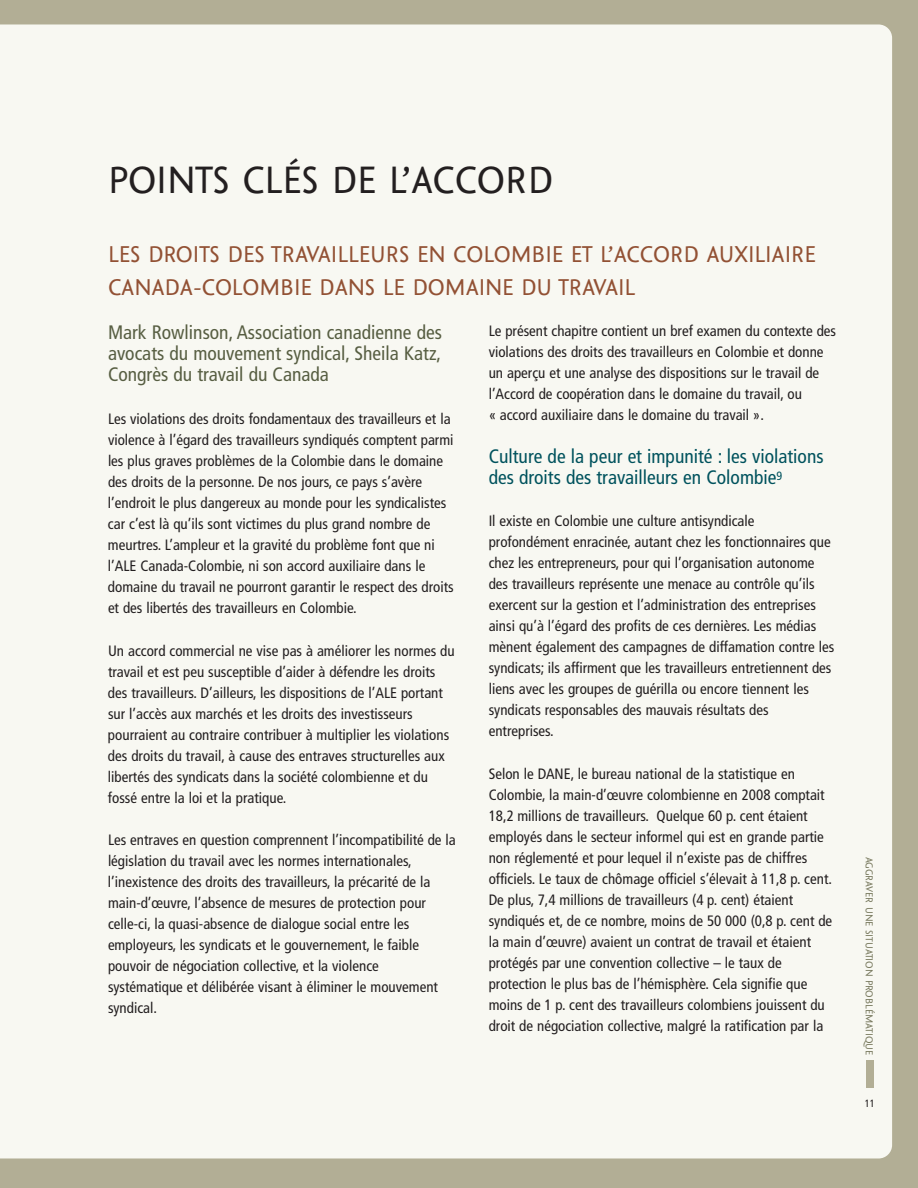
<style>
.page{position:relative;width:918px;height:1188px;background:#b2ae95}
.page>*{position:absolute;margin:0;border:0;box-sizing:border-box;transform-origin:0 0}
.t1{font:45px "Coeval Expert";color:#231f20}
.t2{font:27px/33px "Coeval Expert";color:#925134}
.t3{font:condensed 19.5px/21px "Frutiger";color:#575e42;text-align:justify}
.t4{font:condensed 19.5px/21px "Frutiger";color:#00525d}
.t5{font:condensed 15px/21px "Frutiger";color:#231f20}
.t6{font:12px "Coeval Expert";color:#797a5f}
.t7{font:condensed 10.5px "Frutiger";color:#231f20}
</style>
<div class="page">
<div style="left:0;top:24px;width:892px;height:1134px;background:#f8f8f2"></div>
<div style="left:866px;top:1060px;width:8px;height:28px;background:#b2ae95"></div>
<h1 class="t1" style="left:108px;top:152px;width:447px">POINTS CLÉS DE L’ACCORD</h1>
<h2 class="t2" style="left:108px;top:236px;width:709px">LES DROITS DES TRAVAILLEURS EN COLOMBIE ET L’ACCORD AUXILIAIRE<br>CANADA-COLOMBIE DANS LE DOMAINE DU TRAVAIL</h2>
<p class="t5" style="left:489px;top:321px;width:349px">Le présent chapitre contient un bref examen du contexte des violations des droits des travailleurs en Colombie et donne un aperçu et une analyse des dispositions sur le travail de l’Accord de coopération dans le domaine du travail, ou<br>« accord auxiliaire dans le domaine du travail ».</p>
<h3 class="t4" style="left:489px;top:447px;width:336px">Culture de la peur et impunité : les violations des droits des travailleurs en Colombie<sup>9</sup></h3>
<p class="t5" style="left:489px;top:512px;width:347px">Il existe en Colombie une culture antisyndicale profondément enracinée, autant chez les fonctionnaires que chez les entrepreneurs, pour qui l’organisation autonome des travailleurs représente une menace au contrôle qu’ils exercent sur la gestion et l’administration des entreprises ainsi qu’à l’égard des profits de ces dernières. Les médias mènent également des campagnes de diffamation contre les syndicats; ils affirment que les travailleurs entretiennent des liens avec les groupes de guérilla ou encore tiennent les syndicats responsables des mauvais résultats des entreprises.</p>
<p class="t5" style="left:489px;top:764px;width:345px">Selon le DANE, le bureau national de la statistique en Colombie, la main-d’œuvre colombienne en 2008 comptait 18,2 millions de travailleurs. Quelque 60 p. cent étaient employés dans le secteur informel qui est en grande partie non réglementé et pour lequel il n’existe pas de chiffres officiels. Le taux de chômage officiel s’élevait à 11,8 p. cent.<br>De plus, 7,4 millions de travailleurs (4 p. cent) étaient syndiqués et, de ce nombre, moins de 50 000 (0,8 p. cent de la main d’œuvre) avaient un contrat de travail et étaient protégés par une convention collective – le taux de protection le plus bas de l’hémisphère. Cela signifie que moins de 1 p. cent des travailleurs colombiens jouissent du droit de négociation collective, malgré la ratification par la</p>
<h3 class="t3" style="left:108px;top:324px;width:335px">Mark Rowlinson, Association canadienne des avocats du mouvement syndical, Sheila Katz, Congrès du travail du Canada</h3>
<p class="t5" style="left:108px;top:409px;width:347px">Les violations des droits fondamentaux des travailleurs et la violence à l’égard des travailleurs syndiqués comptent parmi les plus graves problèmes de la Colombie dans le domaine des droits de la personne. De nos jours, ce pays s’avère l’endroit le plus dangereux au monde pour les syndicalistes car c’est là qu’ils sont victimes du plus grand nombre de meurtres. L’ampleur et la gravité du problème font que ni l’ALE Canada-Colombie, ni son accord auxiliaire dans le domaine du travail ne pourront garantir le respect des droits et des libertés des travailleurs en Colombie.</p>
<p class="t5" style="left:108px;top:641px;width:348px">Un accord commercial ne vise pas à améliorer les normes du travail et est peu susceptible d’aider à défendre les droits des travailleurs. D’ailleurs, les dispositions de l’ALE portant sur l’accès aux marchés et les droits des investisseurs pourraient au contraire contribuer à multiplier les violations des droits du travail, à cause des entraves structurelles aux libertés des syndicats dans la société colombienne et du fossé entre la loi et la pratique.</p>
<p class="t5" style="left:108px;top:831px;width:349px">Les entraves en question comprennent l’incompatibilité de la législation du travail avec les normes internationales, l’inexistence des droits des travailleurs, la précarité de la main-d’œuvre, l’absence de mesures de protection pour celle-ci, la quasi-absence de dialogue social entre les employeurs, les syndicats et le gouvernement, le faible pouvoir de négociation collective, et la violence systématique et délibérée visant à éliminer le mouvement syndical.</p>
<p class="t6" style="left:877px;top:857px;width:200px;rotate:90deg">AGGRAVER UNE SITUATION PROBLÉMATIQUE</p>
<p class="t7" style="left:865px;top:1100px;width:12px">11</p>
</div>
